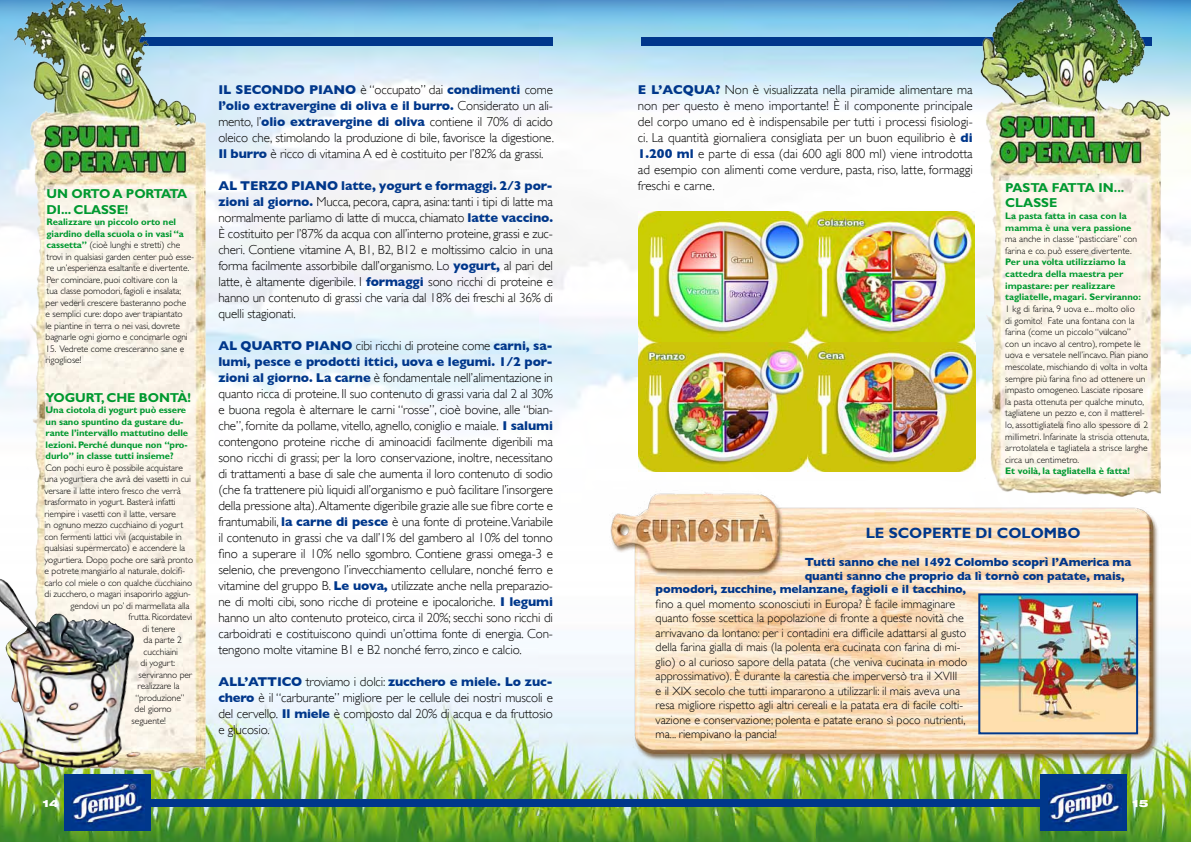
<style>
.page{position:relative;width:1191px;height:842px;background:#fff}
.page>*{position:absolute;margin:0;border:0;box-sizing:border-box;transform-origin:0 0}
.t1{font:700 15px "Gill Sans Std";color:#00378b}
.t2{font:300 13px/16px "Gill Sans";letter-spacing:-.01em;color:#000;text-align:justify}
.t3{font:700 13px/15.6px "Gill Sans Std";letter-spacing:-.01em;color:#009930}
.t4{font:300 12px/14.5px "Gill Sans";color:#000}
.t5{font:700 12px "Gill Sans";letter-spacing:-.01em;color:#00378b}
.t6{font:900 expanded 10px "Helvetica Neue LT Std";color:#fff}
.t7{font:300 9.5px/11.6px "Gill Sans Std";letter-spacing:-.01em;color:#000}
.t8{font:700 9.5px/11.5px "Gill Sans Std";color:#009930}
.s1{font-weight:700;color:#009930}
.s2{font-weight:700;color:#00378b}
</style>
<div class="page">
<img style="left:242px;top:0;width:949px;height:842px">
<img style="left:586px;top:455px;width:599px;height:340px">
<div style="left:641px;top:37px;width:510px;height:9px;background:#00378b"></div>
<div style="left:43px;top:37px;width:510px;height:9px;background:#00378b"></div>
<img style="left:638px;top:212px;width:312px;height:260px">
<img style="left:981px;top:596px;width:154px;height:135px">
<div style="left:978px;top:593px;width:160px;height:141px;border:2px solid #00378b"></div>
<img style="left:0;top:0;width:242px;height:842px">
<img style="left:0;top:579px;width:141px;height:192px">
<img style="left:950px;top:0;width:241px;height:509px">
<div style="left:1040px;top:775px;width:87px;height:56px;background:#00378b"></div>
<div style="left:138px;top:799px;width:913px;height:7px;background:#00378b"></div>
<img style="left:1048px;top:779px;width:73px;height:49px">
<div style="left:64px;top:775px;width:86px;height:56px;background:#00378b"></div>
<img style="left:71px;top:779px;width:73px;height:49px">
<p class="t3" style="left:47px;top:186px;width:142px">UN ORTO A PORTATA<br>DI... CLASSE!</p>
<p class="t7" style="left:46px;top:216px;width:150px"><span class="s1">Realizzare un piccolo orto nel giardino della scuola o in vasi “a cassetta”</span> (cioè lunghi e stretti) che trovi in qualsiasi garden center può esse&shy;re un’esperienza esaltante e divertente.<br>Per cominciare, puoi coltivare con la<br>tua classe pomodori, fagioli e insalata; per vederli crescere basteranno poche<br>e semplici cure: dopo aver trapiantato<br>le piantine in terra o nei vasi, dovrete bagnarle ogni giorno e concimarle ogni</p>
<p class="t7" style="left:46px;top:343px;width:140px">15. Vedrete come cresceranno sane e rigogliose!</p>
<p class="t3" style="left:46px;top:390px;width:147px">YOGURT, CHE BONTÀ!</p>
<p class="t8" style="left:46px;top:404px;width:144px">Una ciotola di yogurt può essere un sano spuntino da gustare du&shy;rante l’intervallo mattutino delle lezioni. Perché dunque non “pro&shy;durlo” in classe tutti insieme?</p>
<p class="t7" style="left:46px;top:462px;width:139px">Con pochi euro è possibile acquistare</p>
<p class="t7" style="left:45px;top:473px;width:148px">una yogurtiera che avrà dei vasetti in cui</p>
<p class="t7" style="left:45px;top:485px;width:138px">versare il latte intero fresco che verrà</p>
<p class="t7" style="left:45px;top:496px;width:133px">trasformato in yogurt. Basterà infatti</p>
<p class="t7" style="left:45px;top:508px;width:133px">riempire i vasetti con il latte, versare</p>
<p class="t7" style="left:45px;top:519px;width:140px">in ognuno mezzo cucchiaino di yogurt</p>
<p class="t7" style="left:45px;top:531px;width:139px">con fermenti lattici vivi (acquistabile in</p>
<p class="t7" style="left:45px;top:542px;width:142px">qualsiasi supermercato) e accendere la</p>
<p class="t7" style="left:45px;top:554px;width:150px">yogurtiera. Dopo poche ore sarà pronto</p>
<p class="t7" style="left:45px;top:565px;width:142px">e potrete mangiarlo al naturale, dolcifi-</p>
<p class="t7" style="left:45px;top:577px;width:149px">carlo col miele o con qualche cucchiaino</p>
<p class="t7" style="left:45px;top:588px;width:148px">di zucchero, o magari insaporirlo aggiun-</p>
<p class="t7" style="left:71px;top:600px;width:120px">gendovi un po’ di marmellata alla</p>
<p class="t7" style="left:129px;top:611px;width:65px">frutta. Ricordatevi</p>
<p class="t7" style="left:143px;top:623px;width:34px">di tenere</p>
<p class="t7" style="left:144px;top:634px;width:40px">da parte 2</p>
<p class="t7" style="left:144px;top:646px;width:36px">cucchiaini</p>
<p class="t7" style="left:141px;top:658px;width:36px">di yogurt:</p>
<p class="t7" style="left:139px;top:669px;width:55px">serviranno per</p>
<p class="t7" style="left:138px;top:681px;width:43px">realizzare la</p>
<p class="t7" style="left:136px;top:692px;width:51px">“produzione”</p>
<p class="t7" style="left:135px;top:704px;width:39px">del giorno</p>
<p class="t7" style="left:132px;top:715px;width:36px">seguente!</p>
<p class="t2" style="left:218px;top:82px;width:337px"><span class="s2">IL SECONDO PIANO</span> è “occupato” dai <span class="s2">condimenti</span> come <span class="s2">l’olio extravergine di oliva e il burro.</span> Considerato un ali&shy;mento, l’<span class="s2">olio extravergine di oliva</span> contiene il 70% di acido oleico che, stimolando la produzione di bile, favorisce la digestione.<br><span class="s2">Il burro</span> è ricco di vitamina A ed è costituito per l’82% da grassi.</p>
<p class="t2" style="left:218px;top:178px;width:336px"><span class="s2">AL TERZO PIANO latte, yogurt e formaggi. 2/3 por&shy;zioni al giorno.</span> Mucca, pecora, capra, asina: tanti i tipi di latte ma normalmente parliamo di latte di mucca, chiamato <span class="s2">latte vaccino.<br></span>È costituito per l’87% da acqua con all’interno proteine, grassi e zuc&shy;cheri. Contiene vitamine A, B1, B2, B12 e moltissimo calcio in una forma facilmente assorbibile dall’organismo. Lo <span class="s2">yogurt,</span> al pari del latte, è altamente digeribile. I <span class="s2">formaggi</span> sono ricchi di proteine e hanno un contenuto di grassi che varia dal 18% dei freschi al 36% di quelli stagionati.</p>
<p class="t2" style="left:218px;top:338px;width:336px"><span class="s2">AL QUARTO PIANO</span> cibi ricchi di proteine come <span class="s2">carni, sa&shy;lumi, pesce e prodotti ittici, uova e legumi. 1/2 por&shy;zioni al giorno. La carne</span> è fondamentale nell’alimentazione in quanto ricca di proteine. Il suo contenuto di grassi varia dal 2 al 30% e buona regola è alternare le carni “rosse”, cioè bovine, alle “bian&shy;che”, fornite da pollame, vitello, agnello, coniglio e maiale. <span class="s2">I salumi </span>contengono proteine ricche di aminoacidi facilmente digeribili ma sono ricchi di grassi; per la loro conservazione, inoltre, necessitano di trattamenti a base di sale che aumenta il loro contenuto di sodio (che fa trattenere più liquidi all’organismo e può facilitare l’insorgere della pressione alta). Altamente digeribile grazie alle sue fibre corte e frantumabili, <span class="s2">la carne di pesce</span> è una fonte di proteine.Variabile il contenuto in grassi che va dall’1% del gambero al 10% del tonno fino a superare il 10% nello sgombro. Contiene grassi omega-3 e selenio, che prevengono l’invecchiamento cellulare, nonché ferro e vitamine del gruppo B. <span class="s2">Le uova,</span> utilizzate anche nella preparazio&shy;ne di molti cibi, sono ricche di proteine e ipocaloriche. <span class="s2">I legumi </span>hanno un alto contenuto proteico, circa il 20%; secchi sono ricchi di carboidrati e costituiscono quindi un’ottima fonte di energia. Con&shy;tengono molte vitamine B1 e B2 nonché ferro, zinco e calcio.</p>
<p class="t2" style="left:218px;top:674px;width:336px"><span class="s2">ALL’ATTICO</span> troviamo i dolci: <span class="s2">zucchero e miele. Lo zuc&shy;chero</span> è il “carburante” migliore per le cellule dei nostri muscoli e del cervello. <span class="s2">Il miele</span> è composto dal 20% di acqua e da fruttosio e glucosio.</p>
<p class="t2" style="left:638px;top:82px;width:336px"><span class="s2">E L’ACQUA?</span> Non è visualizzata nella piramide alimentare ma non per questo è meno importante! È il componente principale del corpo umano ed è indispensabile per tutti i processi fisiologi&shy;ci. La quantità giornaliera consigliata per un buon equilibrio è <span class="s2">di 1.200 ml</span> e parte di essa (dai 600 agli 800 ml) viene introdotta ad esempio con alimenti come verdure, pasta, riso, latte, formaggi freschi e carne.</p>
<p class="t3" style="left:1005px;top:179px;width:121px">PASTA FATTA IN...<br>CLASSE</p>
<p class="t8" style="left:1005px;top:210px;width:128px">La pasta fatta in casa con la mamma è una vera passione</p>
<p class="t7" style="left:1005px;top:233px;width:133px">ma anche in classe “pasticciare” con farina e co. può essere divertente.</p>
<p class="t8" style="left:1005px;top:256px;width:137px">Per una volta utilizziamo la cattedra della maestra per impastare: per realizzare tagliatelle, magari. Serviranno:</p>
<p class="t7" style="left:1005px;top:303px;width:145px">1 kg di farina, 9 uova e... molto olio<br>di gomito! Fate una fontana con la farina (come un piccolo “vulcano”<br>con un incavo al centro), rompete le uova e versatele nell’incavo. Pian piano mescolate, mischiando di volta in volta sempre più farina fino ad ottenere un impasto omogeneo. Lasciate riposare la pasta ottenuta per qualche minuto, tagliatene un pezzo e, con il matterel&shy;lo, assottigliatela fino allo spessore di 2 millimetri. Infarinate la striscia ottenuta, arrotolatela e tagliatela a strisce larghe circa un centimetro.</p>
<p class="t8" style="left:1005px;top:465px;width:126px">Et voilà, la tagliatella è fatta!</p>
<p class="t1" style="left:865px;top:524px;width:216px">LE SCOPERTE DI COLOMBO</p>
<p class="t5" style="left:804px;top:555px;width:328px">Tutti sanno che nel 1492 Colombo scoprì l’America ma</p>
<p class="t5" style="left:804px;top:569px;width:321px">quanti sanno che proprio da lì tornò con patate, mais,</p>
<p class="t5" style="left:655px;top:582px;width:312px">pomodori, zucchine, melanzane, fagioli e il tacchino,</p>
<p class="t4" style="left:655px;top:597px;width:313px">fino a quel momento sconosciuti in Europa? È facile immaginare quanto fosse scettica la popolazione di fronte a queste novità che arrivavano da lontano: per i contadini era difficile adattarsi al gusto della farina gialla di mais (la polenta era cucinata con farina di mi&shy;glio) o al curioso sapore della patata (che veniva cucinata in modo approssimativo). È durante la carestia che imperversò tra il XVIII<br>e il XIX secolo che tutti impararono a utilizzarli: il mais aveva una resa migliore rispetto agli altri cereali e la patata era di facile colti&shy;vazione e conservazione; polenta e patate erano sì poco nutrienti, ma... riempivano la pancia!</p>
<p class="t6" style="left:43px;top:796px;width:18px">14</p>
<p class="t6" style="left:1132px;top:796px;width:18px">15</p>
</div>
